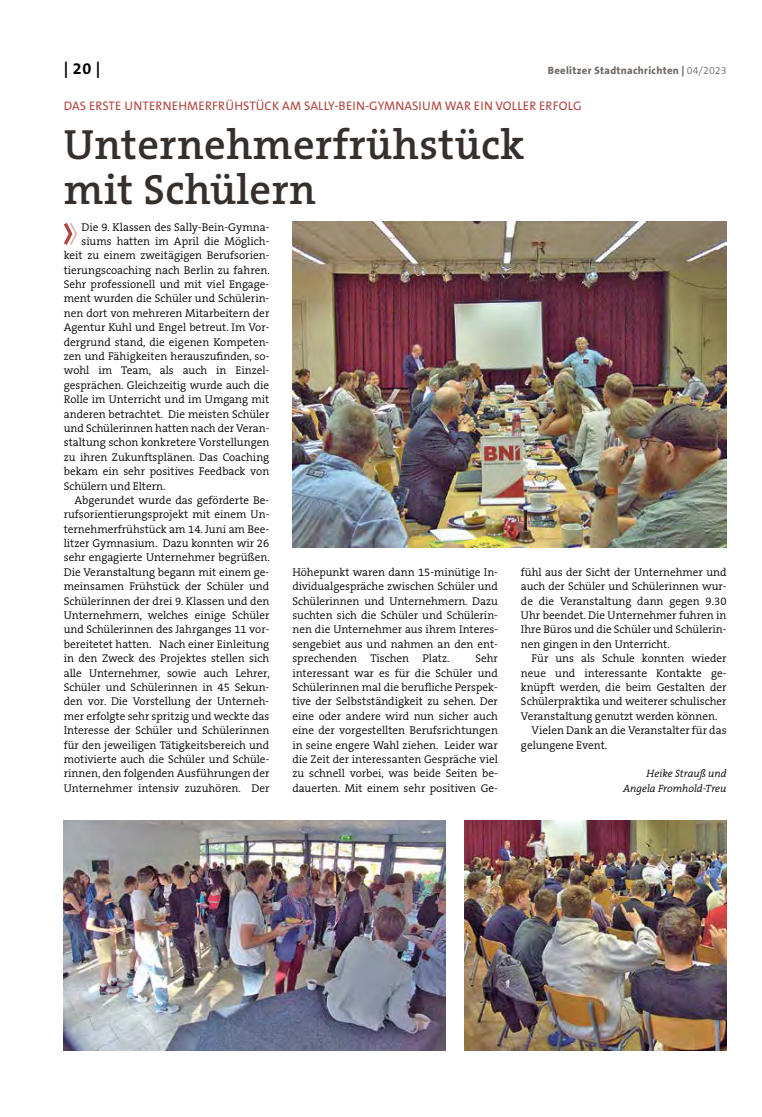
<style>
.page{position:relative;width:762px;height:1117px;background:#fff}
.page>*{position:absolute;margin:0;border:0;box-sizing:border-box;transform-origin:0 0}
.t1{font:600 42.5px/45px "The Serif B W6";letter-spacing:.01em;color:#36302d}
.t2{font:700 16.25px "The Sans B W7";color:#000}
.t3{font:12.5px "The Sans B W5 Plain";letter-spacing:.015em;color:#b24440}
.t4{font:300 11.25px/14.4px "The Serif B W4";color:#000;text-align:justify}
.t5{font:800 10.62px "The Sans B W8";letter-spacing:.03em;color:#716c69}
.t6{font:italic 300 10.62px/14.4px "The Serif B W4";color:#000;text-align:right}
.s1{font-family:"The Sans B W4";font-weight:300}
</style>
<div class="page">
<svg style="left:64px;top:223px;width:13px;height:22px"></svg>
<img style="left:64px;top:820px;width:382px;height:230px">
<img style="left:292px;top:221px;width:434px;height:326px">
<img style="left:464px;top:820px;width:262px;height:230px">
<h2 class="t2" style="left:64px;top:58px;width:38px">| 20 |</h2>
<p class="t5" style="left:548px;top:64px;width:180px">Beelitzer Stadtnachrichten | <span class="s1">04/2023</span></p>
<p class="t3" style="left:64px;top:98px;width:519px">DAS ERSTE U NTERNEHMERFRÜHSTÜCK AM SALLY-BEIN-GYMNASIUM WAR EIN VOLLER ERFOLG</p>
<h1 class="t1" style="left:64px;top:122px;width:462px">Unternehmerfrühstück mit Schülern</h1>
<p class="t4" style="left:82px;top:219px;width:189px">Die 9. Klassen des Sally-Bein-Gymna-</p>
<p class="t4" style="left:82px;top:234px;width:189px">siums hatten im April die Möglich-</p>
<p class="t4" style="left:64px;top:248px;width:207px">keit zu einem zweitägigen Berufsorien-</p>
<p class="t4" style="left:64px;top:263px;width:207px">tierungscoaching nach Berlin zu fahren.</p>
<p class="t4" style="left:64px;top:277px;width:207px">Sehr professionell und mit viel Engage-</p>
<p class="t4" style="left:64px;top:291px;width:207px">ment wurden die Schüler und Schülerin-</p>
<p class="t4" style="left:64px;top:306px;width:207px">nen dort von mehreren Mitarbeitern der</p>
<p class="t4" style="left:64px;top:320px;width:207px">Agentur Kuhl und Engel betreut. Im Vor-</p>
<p class="t4" style="left:64px;top:334px;width:207px">dergrund stand, die eigenen Kompeten-</p>
<p class="t4" style="left:64px;top:349px;width:207px">zen und Fähigkeiten herauszufinden, so-</p>
<p class="t4" style="left:64px;top:363px;width:207px">wohl im Team, als auch in Einzel-</p>
<p class="t4" style="left:64px;top:378px;width:207px">gesprächen. Gleichzeitig wurde auch die</p>
<p class="t4" style="left:64px;top:392px;width:207px">Rolle im Unterricht und im Umgang mit</p>
<p class="t4" style="left:64px;top:406px;width:207px">anderen betrachtet. Die meisten Schüler</p>
<p class="t4" style="left:64px;top:421px;width:207px">und Schülerinnen hatten nach der Veran-</p>
<p class="t4" style="left:64px;top:435px;width:207px">staltung schon konkretere Vorstellungen</p>
<p class="t4" style="left:64px;top:449px;width:207px">zu ihren Zukunftsplänen. Das Coaching</p>
<p class="t4" style="left:64px;top:464px;width:207px">bekam ein sehr positives Feedback von</p>
<p class="t4" style="left:64px;top:478px;width:103px">Schülern und Eltern.</p>
<p class="t4" style="left:74px;top:493px;width:196px">Abgerundet wurde das geförderte Be-</p>
<p class="t4" style="left:64px;top:507px;width:207px">rufsorientierungsprojekt mit einem Un-</p>
<p class="t4" style="left:64px;top:521px;width:207px">ternehmerfrühstück am 14. Juni am Bee-</p>
<p class="t4" style="left:64px;top:536px;width:207px">litzer Gymnasium. Dazu konnten wir 26</p>
<p class="t4" style="left:64px;top:550px;width:207px">sehr engagierte Unternehmer begrüßen.</p>
<p class="t4" style="left:64px;top:564px;width:207px">Die Veranstaltung begann mit einem ge-</p>
<p class="t4" style="left:64px;top:579px;width:207px">meinsamen Frühstück der Schüler und</p>
<p class="t4" style="left:64px;top:593px;width:207px">Schülerinnen der drei 9. Klassen und den</p>
<p class="t4" style="left:64px;top:608px;width:207px">Unternehmern, welches einige Schüler</p>
<p class="t4" style="left:64px;top:622px;width:207px">und Schülerinnen des Jahrganges 11 vor-</p>
<p class="t4" style="left:64px;top:636px;width:207px">bereitetet hatten. Nach einer Einleitung</p>
<p class="t4" style="left:64px;top:651px;width:207px">in den Zweck des Projektes stellen sich</p>
<p class="t4" style="left:64px;top:665px;width:207px">alle Unternehmer, sowie auch Lehrer,</p>
<p class="t4" style="left:64px;top:679px;width:207px">Schüler und Schülerinnen in 45 Sekun-</p>
<p class="t4" style="left:64px;top:694px;width:207px">den vor. Die Vorstellung der Unterneh-</p>
<p class="t4" style="left:64px;top:708px;width:207px">mer erfolgte sehr spritzig und weckte das</p>
<p class="t4" style="left:64px;top:723px;width:207px">Interesse der Schüler und Schülerinnen</p>
<p class="t4" style="left:64px;top:737px;width:207px">für den jeweiligen Tätigkeitsbereich und</p>
<p class="t4" style="left:64px;top:751px;width:207px">motivierte auch die Schüler und Schüle-</p>
<p class="t4" style="left:64px;top:766px;width:207px">rinnen, den folgenden Ausführungen der</p>
<p class="t4" style="left:64px;top:780px;width:207px">Unternehmer intensiv zuzuhören. Der</p>
<p class="t4" style="left:292px;top:565px;width:207px">Höhepunkt waren dann 15-minütige In&shy;dividualgespräche zwischen Schüler und Schülerinnen und Unternehmern. Dazu suchten sich die Schüler und Schülerin&shy;nen die Unternehmer aus ihrem Interes&shy;sengebiet aus und nahmen an den ent&shy;sprechenden Tischen Platz.</p>
<p class="t4" style="left:521px;top:565px;width:207px">fühl aus der Sicht der Unternehmer und auch der Schüler und Schülerinnen wur&shy;de die Veranstaltung dann gegen 9.30<br>Uhr beendet. Die Unternehmer fuhren in Ihre Büros und die Schüler und Schülerin&shy;nen gingen in den Unterricht.</p>
<p class="t4" style="left:531px;top:651px;width:196px">Für uns als Schule konnten wieder</p>
<p class="t4" style="left:521px;top:665px;width:207px">neue und interessante Kontakte ge-</p>
<p class="t4" style="left:521px;top:680px;width:207px">knüpft werden, die beim Gestalten der</p>
<p class="t4" style="left:521px;top:694px;width:207px">Schülerpraktika und weiterer schulischer</p>
<p class="t4" style="left:521px;top:708px;width:198px">Veranstaltung genutzt werden können.</p>
<p class="t4" style="left:531px;top:723px;width:196px">Vielen Dank an die Veranstalter für das</p>
<p class="t4" style="left:521px;top:737px;width:88px">gelungene Event.</p>
<p class="t6" style="left:623px;top:766px;width:105px">Heike Strauß und<br>Angela Fromhold-Treu</p>
<p class="t4" style="left:292px;top:651px;width:207px;text-indent:183px">Sehr interessant war es für die Schüler und Schülerinnen mal die berufliche Perspek&shy;tive der Selbstständigkeit zu sehen. Der eine oder andere wird nun sicher auch eine der vorgestellten Berufsrichtungen in seine engere Wahl ziehen. Leider war die Zeit der interessanten Gespräche viel zu schnell vorbei, was beide Seiten be&shy;dauerten. Mit einem sehr positiven Ge-</p>
</div>
